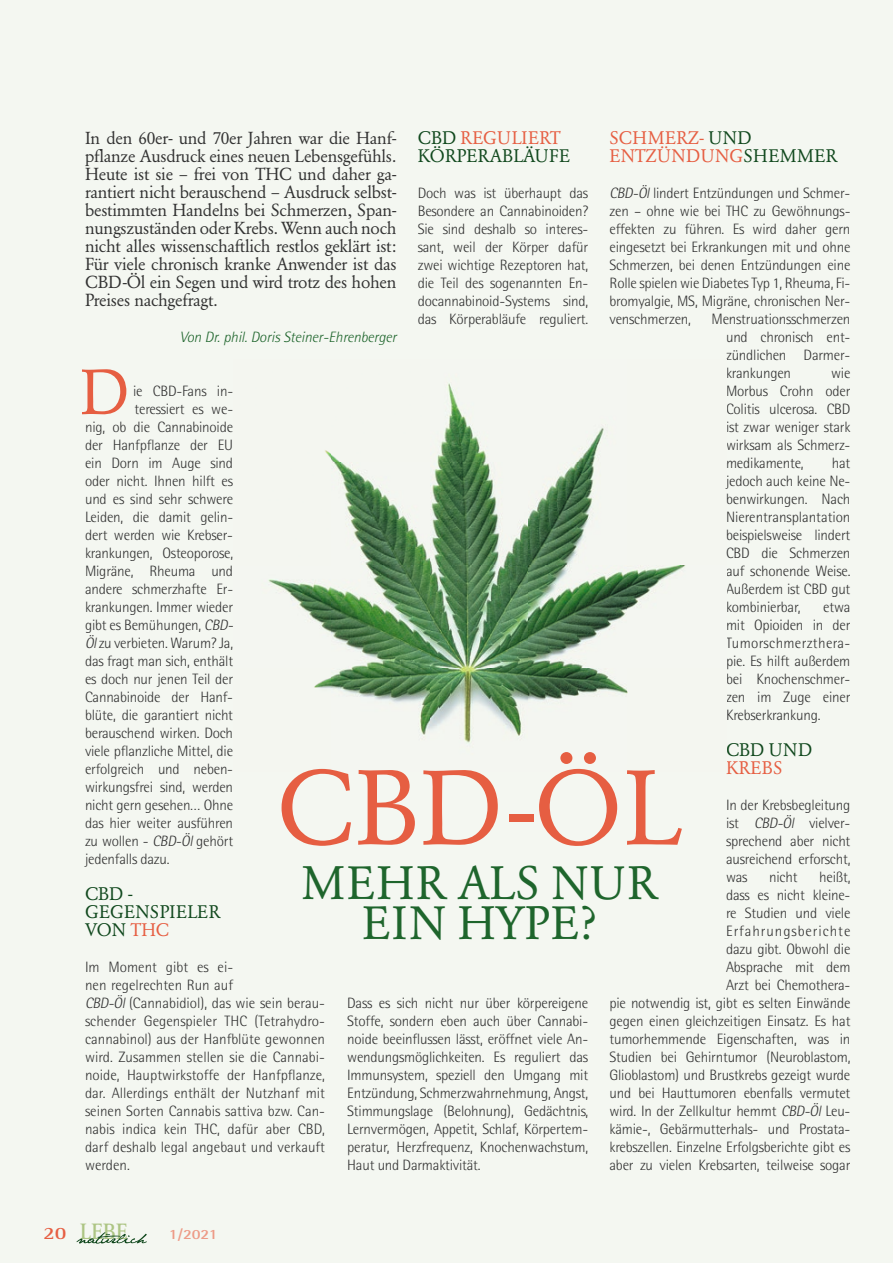
<style>
.page{position:relative;width:893px;height:1263px;background:#f4f7f1}
.page>*{position:absolute;margin:0;border:0;box-sizing:border-box;transform-origin:0 0}
.t1{font:104.55px "Garamond BQ";color:#e65e42}
.t2{font:63px "Garamond BQ";color:#e65e42}
.t3{font:46.2px/40.2px "Garamond BQ";letter-spacing:.03em;color:#1e652c;text-align:center}
.t4{font:700 23.1px "Rotis Serif";color:#adc584;scale:.91 1}
.t5{font:18px/18px "Garamond BQ";letter-spacing:.005em;color:#10481d}
.t6{font:18px/18px "Garamond BQ";letter-spacing:.025em;color:#e65e42}
.t7{font:17.25px/18px "Garamond BQ";letter-spacing:-.015em;color:#323232;text-align:justify}
.t8{font:300 15px/18px "AT Rotis Semi Sans";letter-spacing:-.015em;color:#323232;text-align:justify}
.t9{font:italic 300 15px "AT Rotis Semi Sans";letter-spacing:-.005em;color:#1e652c}
.t10{font:700 14.1px "AT Rotis Semi Sans";color:#ed9b87;scale:1.18 1}
.s1{color:#10481d}
.s2{font-style:italic}
.s3{color:#e65e42}
.s4{font-size:17.85px;color:#e65e42}
</style>
<div class="page">
<svg style="left:77px;top:1232px;width:70px;height:12px"></svg>
<img style="left:268px;top:383px;width:418px;height:360px">
<p class="t7" style="left:85px;top:129px;width:313px">In den 60er- und 70er Jahren war die Hanf&shy;pflanze Ausdruck eines neuen Lebensgefühls.<br>Heute ist sie – frei von THC und daher ga&shy;rantiert nicht berauschend – Ausdruck selbst&shy;bestimmten Handelns bei Schmerzen, Span&shy;nungszuständen oder Krebs. Wenn auch noch nicht alles wissenschaftlich restlos geklärt ist:<br>Für viele chronisch kranke Anwender ist das CBD-Öl ein Segen und wird trotz des hohen Preises nachgefragt.</p>
<p class="t9" style="left:180px;top:328px;width:218px">Von Dr. phil. Doris Steiner-Ehrenberger</p>
<h2 class="t2" style="left:80px;top:356px;width:51px">D</h2>
<p class="t6" style="left:609px;top:129px;width:229px">SCHMERZ- <span class="s1">UND<br></span>ENTZÜNDUNG<span class="s1">SHEMMER</span></p>
<p class="t8" style="left:609px;top:184px;width:242px"><span class="s2">CBD-Öl</span>lindert Entzündungen und Schmer&shy;zen – ohne wie bei THC zu Gewöhnungs&shy;effekten zu führen. Es wird daher gern eingesetzt bei Erkrankungen mit und ohne Schmerzen, bei denen Entzündungen eine Rolle spielen wie Diabetes Typ 1, Rheuma, Fi&shy;bromyalgie, MS, Migräne, chronischen Ner&shy;venschmerzen,</p>
<p class="t5" style="left:418px;top:129px;width:154px">CBD <span class="s3">REGULIERT<br></span>KÖRPERABLÄUFE</p>
<p class="t8" style="left:418px;top:184px;width:172px">Doch was ist überhaupt das Besondere an Cannabinoiden?<br>Sie sind deshalb so interes&shy;sant, weil der Körper dafür zwei wichtige Rezeptoren hat, die Teil des sogenannten En&shy;docannabinoid-Systems sind, das Körperabläufe reguliert.</p>
<p class="t8" style="left:726px;top:310px;width:126px;text-indent:-15px">Menstruationsschmerzen und chronisch ent&shy;zündlichen Darmer&shy;krankungen</p>
<p class="t8" style="left:726px;top:364px;width:126px;text-indent:105px">wie Morbus Crohn oder Colitis ulcerosa. CBD ist zwar weniger stark wirksam als Schmerz&shy;medikamente,</p>
<p class="t8" style="left:133px;top:382px;width:102px">ie CBD-Fans in-</p>
<p class="t8" style="left:135px;top:400px;width:100px">teressiert es we-</p>
<p class="t8" style="left:85px;top:418px;width:150px">nig, ob die Cannabinoide</p>
<p class="t8" style="left:85px;top:436px;width:150px">der Hanfpflanze der EU</p>
<p class="t8" style="left:85px;top:454px;width:150px">ein Dorn im Auge sind</p>
<p class="t8" style="left:85px;top:472px;width:150px">oder nicht. Ihnen hilft es</p>
<p class="t8" style="left:85px;top:490px;width:150px">und es sind sehr schwere</p>
<p class="t8" style="left:85px;top:508px;width:150px">Leiden, die damit gelin-</p>
<p class="t8" style="left:85px;top:526px;width:150px">dert werden wie Krebser-</p>
<p class="t8" style="left:85px;top:544px;width:150px">krankungen, Osteoporose,</p>
<p class="t8" style="left:85px;top:562px;width:150px">Migräne, Rheuma und</p>
<p class="t8" style="left:85px;top:580px;width:150px">andere schmerzhafte Er-</p>
<p class="t8" style="left:85px;top:598px;width:150px">krankungen. Immer wieder</p>
<p class="t8" style="left:85px;top:616px;width:153px">gibt es Bemühungen, <span class="s2">CBD-</span></p>
<p class="t8" style="left:85px;top:634px;width:150px"><span class="s2">Öl</span>zu verbieten. Warum? Ja,</p>
<p class="t8" style="left:85px;top:652px;width:150px">das fragt man sich, enthält</p>
<p class="t8" style="left:85px;top:670px;width:150px">es doch nur jenen Teil der</p>
<p class="t8" style="left:85px;top:688px;width:150px">Cannabinoide der Hanf-</p>
<p class="t8" style="left:85px;top:706px;width:150px">blüte, die garantiert nicht</p>
<p class="t8" style="left:85px;top:724px;width:150px">berauschend wirken. Doch</p>
<p class="t8" style="left:85px;top:742px;width:150px">viele pflanzliche Mittel, die</p>
<p class="t8" style="left:85px;top:760px;width:150px">erfolgreich und neben-</p>
<p class="t8" style="left:85px;top:778px;width:150px">wirkungsfrei sind, werden</p>
<p class="t8" style="left:85px;top:796px;width:150px">nicht gern gesehen… Ohne</p>
<p class="t8" style="left:85px;top:814px;width:150px">das hier weiter ausführen</p>
<p class="t8" style="left:85px;top:832px;width:150px">zu wollen - <span class="s2">CBD-Öl</span>gehört</p>
<p class="t8" style="left:85px;top:850px;width:86px">jedenfalls dazu.</p>
<p class="t5" style="left:85px;top:885px;width:137px">CBD -<br>GEGENSPIELER<br>VON <span class="s3">THC</span></p>
<p class="t8" style="left:85px;top:958px;width:242px;text-align:left">Im Moment gibt es ei-<br>nen regelrechten Run auf <span class="s2">CBD-Öl</span>(Cannabidiol), das wie sein berau&shy;schender Gegenspieler THC (Tetrahydro&shy;cannabinol) aus der Hanfblüte gewonnen wird. Zusammen stellen sie die Cannabi&shy;noide, Hauptwirkstoffe der Hanfpflanze, dar. Allerdings enthält der Nutzhanf mit seinen Sorten Cannabis sattiva bzw. Can&shy;nabis indica kein THC, dafür aber CBD, darf deshalb legal angebaut und verkauft werden.</p>
<p class="t8" style="left:726px;top:454px;width:126px;text-indent:106px">hat jedoch auch keine Ne&shy;benwirkungen. Nach Nierentransplantation beispielsweise lindert CBD die Schmerzen auf schonende Weise.<br>Außerdem ist CBD gut kombinierbar,</p>
<p class="t8" style="left:726px;top:598px;width:126px;text-indent:97px">etwa mit Opioiden in der Tumorschmerzthera&shy;pie. Es hilft außerdem bei Knochenschmer&shy;zen im Zuge einer Krebserkrankung.</p>
<p class="t5" style="left:726px;top:741px;width:88px">CBD UND</p>
<p class="t6" style="left:726px;top:759px;width:58px">KREBS</p>
<p class="t8" style="left:726px;top:796px;width:126px">In der Krebsbegleitung ist <span class="s2">CBD-Öl</span> vielver&shy;sprechend aber nicht ausreichend erforscht, was</p>
<h1 class="t1" style="left:277px;top:747px;width:408px">CBD-ÖL</h1>
<h3 class="t3" style="left:302px;top:863px;width:357px">MEHR ALS NUR<br>EIN HYPE?</h3>
<p class="t8" style="left:609px;top:868px;width:242px;text-align:right">heißt,<br>dass es nicht kleine-<br>re Studien und viele<br>Erfahrungsberichte<br>dazu gibt. Obwohl die<br>Absprache mit dem<br>Arzt bei Chemothera-<br>pie notwendig ist, gibt es selten Einwände gegen einen gleichzeitigen Einsatz. Es hat tumorhemmende Eigenschaften, was in<br>Studien bei Gehirntumor (Neuroblastom,<br>Glioblastom) und Brustkrebs gezeigt wurde und bei Hauttumoren ebenfalls vermutet wird. In der Zellkultur hemmt <span class="s2">CBD-Öl</span> Leu&shy;kämie-, Gebärmutterhals- und Prostata&shy;krebszellen. Einzelne Erfolgsberichte gibt es aber zu vielen Krebsarten, teilweise sogar</p>
<p class="t8" style="left:769px;top:868px;width:30px">nicht</p>
<p class="t8" style="left:347px;top:994px;width:242px">Dass es sich nicht nur über körpereigene Stoffe, sondern eben auch über Cannabi&shy;noide beeinflussen lässt, eröffnet viele An&shy;wendungsmöglichkeiten. Es reguliert das Immunsystem, speziell den Umgang mit Entzündung, Schmerzwahrnehmung, Angst, Stimmungslage (Belohnung), Gedächtnis, Lernvermögen, Appetit, Schlaf, Körpertem&shy;peratur, Herzfrequenz, Knochenwachstum, Haut und Darmaktivität.</p>
<h3 class="t4" style="left:43px;top:1218px;width:94px"><span class="s4">20</span> LEBE</h3>
<p class="t10" style="left:169px;top:1226px;width:43px">1/2021</p>
</div>
